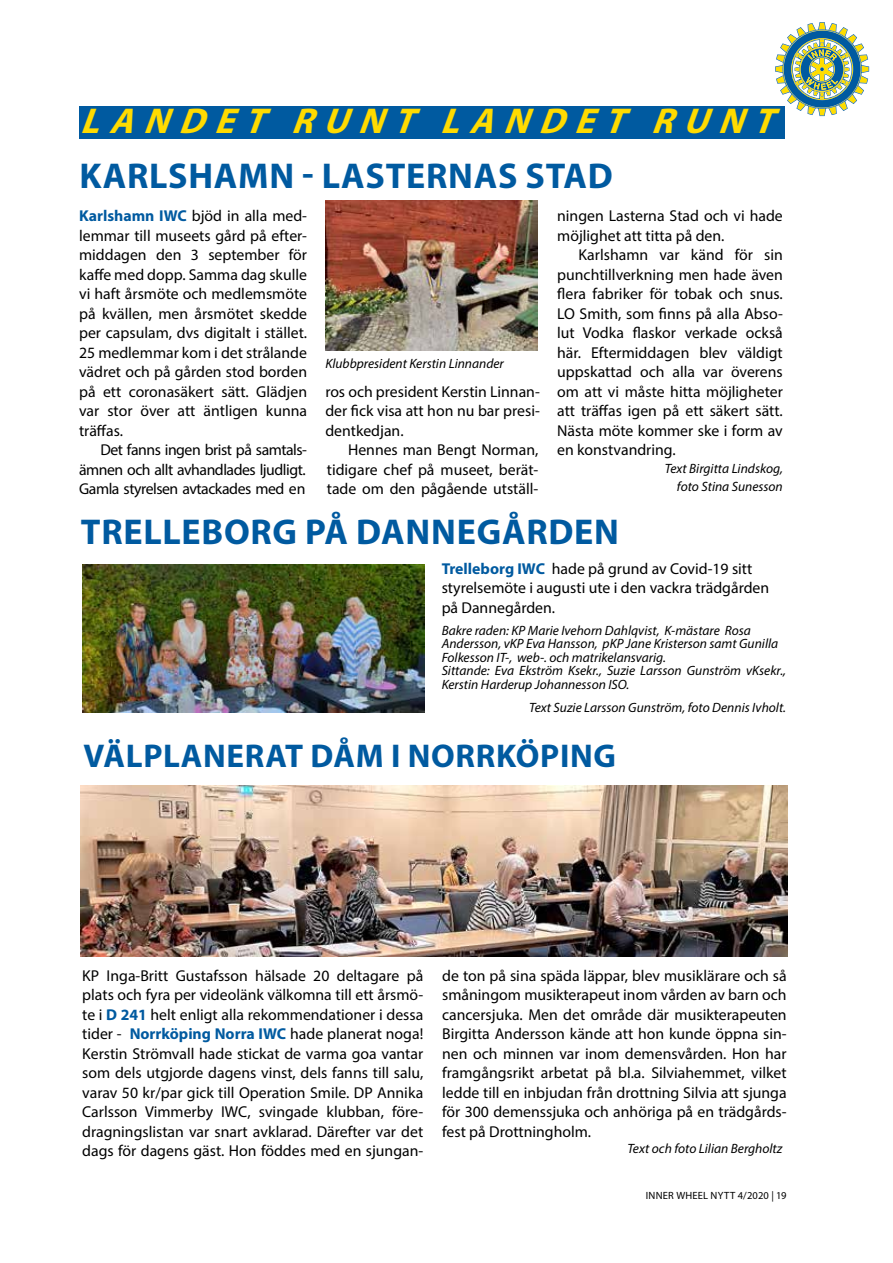
<style>
.page{position:relative;width:893px;height:1263px;background:#fff}
.page>*{position:absolute;margin:0;border:0;box-sizing:border-box;transform-origin:0 0}
.t1{font:700 36px "Myriad Pro";letter-spacing:.02em;color:#005aa0}
.t2{font:italic 700 36px "Myriad Pro";color:#ffdb00}
.t3{font:700 33px "Myriad Pro";letter-spacing:.02em;color:#005aa0}
.t4{font:15.75px/19.5px "Myriad Pro";color:#000;text-align:justify}
.t5{font:italic 13.5px/13.5px "Myriad Pro";color:#000;text-align:right}
.t6{font:10.5px "Myriad Pro";letter-spacing:.025em;color:#000}
.s1{font-weight:700;color:#005aa0}
</style>
<div class="page">
<svg style="left:775px;top:22px;width:95px;height:95px"></svg>
<img style="left:325px;top:201px;width:212px;height:150px">
<div style="left:80px;top:106px;width:705px;height:33px;background:#005aa0"></div>
<img style="left:82px;top:565px;width:343px;height:147px">
<img style="left:80px;top:786px;width:707px;height:171px">
<h1 class="t2" style="left:80px;top:97px;width:710px">LANDET RUNT LANDET RUNT</h1>
<h1 class="t1" style="left:79px;top:152px;width:535px">KARLSHAMN - LASTERNAS STAD</h1>
<p class="t4" style="left:79px;top:206px;width:230px"><span class="s1">Karlshamn IWC</span> bjöd in alla med&shy;lemmar till museets gård på efter&shy;middagen den 3 september för kaffe med dopp. Samma dag skulle vi haft årsmöte och medlemsmöte på kvällen, men årsmötet skedde per capsulam, dvs digitalt i stället.<br>25 medlemmar kom i det strålande vädret och på gården stod borden på ett coronasäkert sätt. Glädjen var stor över att äntligen kunna träffas.</p>
<p class="t4" style="left:79px;top:440px;width:230px;text-indent:21px">Det fanns ingen brist på samtals&shy;ämnen och allt avhandlades ljudligt.<br>Gamla styrelsen avtackades med en</p>
<p class="t4" style="left:557px;top:206px;width:227px">ningen Lasterna Stad och vi hade möjlighet att titta på den.</p>
<p class="t4" style="left:557px;top:245px;width:227px;text-indent:21px">Karlshamn var känd för sin punchtillverkning men hade även flera fabriker för tobak och snus.<br>LO Smith, som finns på alla Abso&shy;lut Vodka flaskor verkade också här. Eftermiddagen blev väldigt uppskattad och alla var överens om att vi måste hitta möjligheter att träffas igen på ett säkert sätt.<br>Nästa möte kommer ske i form av en konstvandring.</p>
<p class="t5" style="left:665px;top:459px;width:120px;line-height:17.7px">Text Birgitta Lindskog, foto Stina Sunesson</p>
<p class="t5" style="left:325px;top:357px;width:180px">Klubbpresident Kerstin Linnander</p>
<p class="t4" style="left:325px;top:381px;width:216px">ros och president Kerstin Linnan&shy;der fick visa att hon nu bar presi&shy;dentkedjan.</p>
<p class="t4" style="left:327px;top:440px;width:213px;text-indent:21px">Hennes man Bengt Norman, tidigare chef på museet, berät&shy;tade om den pågående utställ-</p>
<h1 class="t1" style="left:81px;top:508px;width:540px">TRELLEBORG PÅ DANNEGÅRDEN</h1>
<p class="t4" style="left:442px;top:558px;width:329px;text-align:left"><span class="s1">Trelleborg IWC</span> hade på grund av Covid-19 sitt styrelsemöte i augusti ute i den vackra trädgården på Dannegården.</p>
<p class="t5" style="left:442px;top:623px;width:346px;text-align:left">Bakre raden: KP Marie Ivehorn Dahlqvist, K-mästare Rosa Andersson, vKP Eva Hansson, pKP Jane Kristerson samt Gunilla Folkesson IT-, web-. och matrikelansvarig.<br>Sittande: Eva Ekström Ksekr., Suzie Larsson Gunström vKsekr., Kerstin Harderup Johannesson ISO.</p>
<p class="t5" style="left:529px;top:701px;width:258px">Text Suzie Larsson Gunström, foto Dennis Ivholt.</p>
<h2 class="t3" style="left:84px;top:735px;width:534px">VÄLPLANERAT DÅM I NORRKÖPING</h2>
<p class="t4" style="left:82px;top:965px;width:343px">KP Inga-Britt Gustafsson hälsade 20 deltagare på plats och fyra per videolänk välkomna till ett årsmö&shy;te i <span class="s1">D 241</span> helt enligt alla rekommendationer i dessa tider - <span class="s1">Norrköping Norra IWC</span> hade planerat noga!<br>Kerstin Strömvall hade stickat de varma goa vantar som dels utgjorde dagens vinst, dels fanns till salu, varav 50 kr/par gick till Operation Smile. DP Annika Carlsson Vimmerby IWC, svingade klubban, före&shy;dragningslistan var snart avklarad. Därefter var det dags för dagens gäst. Hon föddes med en sjungan-</p>
<p class="t4" style="left:442px;top:965px;width:346px">de ton på sina späda läppar, blev musiklärare och så småningom musikterapeut inom vården av barn och cancersjuka. Men det område där musikterapeuten Birgitta Andersson kände att hon kunde öppna sin&shy;nen och minnen var inom demensvården. Hon har framgångsrikt arbetat på bl.a. Silviahemmet, vilket ledde till en inbjudan från drottning Silvia att sjunga för 300 demenssjuka och anhöriga på en trädgårds&shy;fest på Drottningholm.</p>
<p class="t5" style="left:627px;top:1141px;width:157px">Text och foto Lilian Bergholtz</p>
<p class="t6" style="left:646px;top:1188px;width:142px">INNER WHEEL NYTT 4/2020 | 19</p>
</div>
